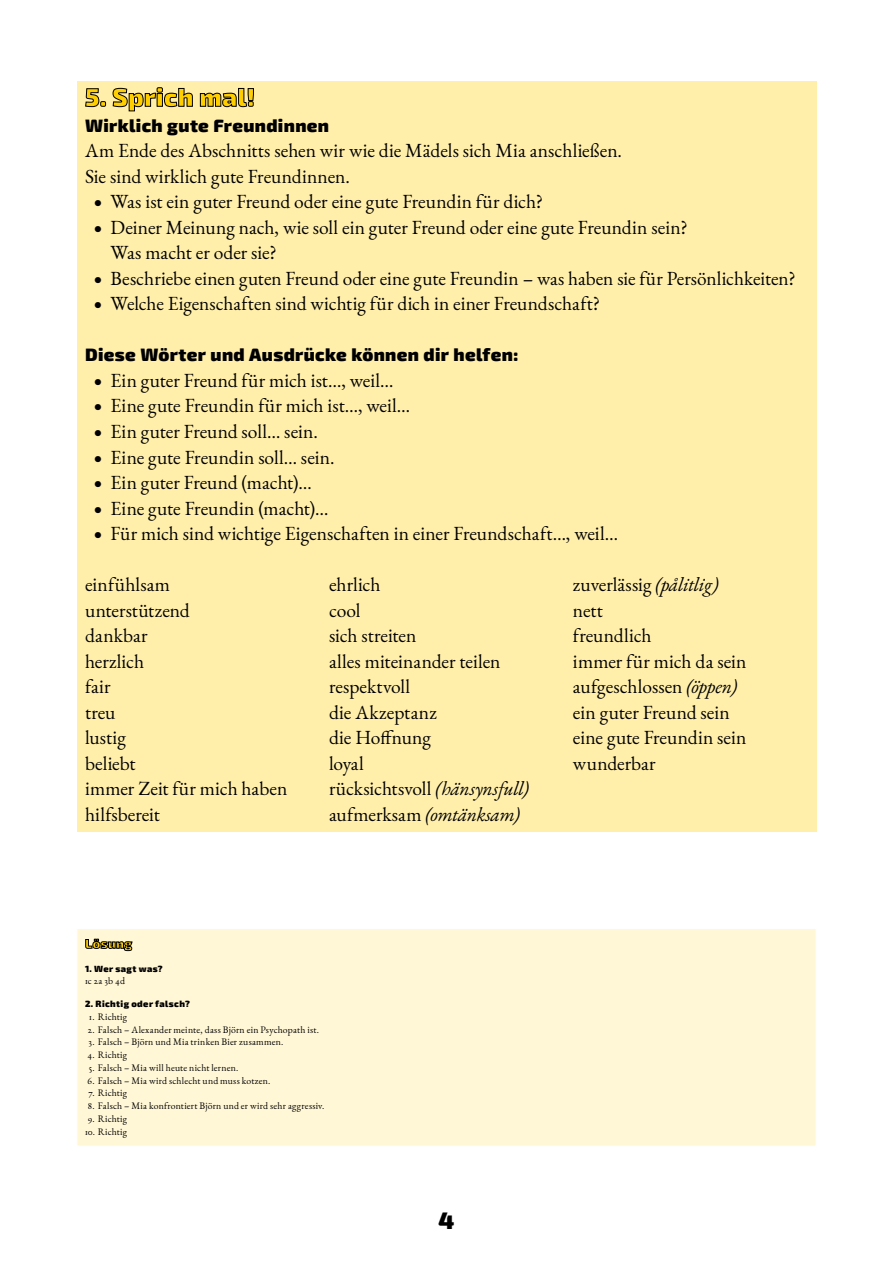
<style>
.page{position:relative;width:893px;height:1263px;background:#fff}
.page>*{position:absolute;margin:0;border:0;box-sizing:border-box;transform-origin:0 0}
.t1{font:900 25.5px "Exo 2";letter-spacing:.01em;color:#ffce00}
.t2{font:900 24px "Exo 2";color:#000}
.t3{font:19.5px/25.5px "EB Garamond";color:#000}
.t4{font:900 18px "Exo 2";letter-spacing:.02em;color:#000}
.t5{font:900 12.75px "Exo 2";letter-spacing:.025em;color:#ffce00}
.t6{font:9.75px "EB Garamond";letter-spacing:.02em;color:#000}
.t7{font:900 9px "Exo 2";letter-spacing:.045em;color:#000}
.s1{font-family:"Athelas";font-size:15px}
.s2{font-style:italic}
</style>
<div class="page">
<div style="left:77px;top:81px;width:739px;height:751px;background:#ffefab"></div>
<div style="left:77px;top:928px;width:739px;height:218px;background:#fff7d6;border:1px solid #fff"></div>
<svg style="left:85px;top:88px;width:21px;height:19px"></svg>
<svg style="left:113px;top:87px;width:80px;height:24px"></svg>
<svg style="left:200px;top:88px;width:54px;height:19px"></svg>
<svg style="left:85px;top:938px;width:48px;height:13px"></svg>
<h1 class="t1" style="left:85px;top:82px;width:171px">5. Sprich mal!</h1>
<p class="t4" style="left:85px;top:114px;width:246px">Wirklich gute Freundinnen</p>
<p class="t3" style="left:85px;top:138px;width:538px">Am Ende des Abschnitts sehen wir wie die Mädels sich Mia anschließen.<br>Sie sind wirklich gute Freundinnen.</p>
<p class="t3" style="left:94px;top:189px;width:451px"><span class="s1">○</span> Was ist ein guter Freund oder eine gute Freundin für dich?</p>
<p class="t3" style="left:111px;top:215px;width:579px;text-indent:-17px"><span class="s1">○</span> Deiner Meinung nach, wie soll ein guter Freund oder eine gute Freundin sein?<br>Was macht er oder sie?</p>
<p class="t3" style="left:94px;top:266px;width:704px"><span class="s1">○</span> Beschriebe einen guten Freund oder eine gute Freundin – was haben sie für Persönlichkeiten?</p>
<p class="t3" style="left:94px;top:291px;width:508px"><span class="s1">○</span> Welche Eigenschaften sind wichtig für dich in einer Freundschaft?</p>
<p class="t4" style="left:85px;top:344px;width:435px">Diese Wörter und Ausdrücke können dir helfen:</p>
<p class="t3" style="left:94px;top:368px;width:302px"><span class="s1">○</span> Ein guter Freund für mich ist…, weil…</p>
<p class="t3" style="left:94px;top:393px;width:318px"><span class="s1">○</span> Eine gute Freundin für mich ist…, weil…</p>
<p class="t3" style="left:94px;top:419px;width:226px"><span class="s1">○</span> Ein guter Freund soll… sein.</p>
<p class="t3" style="left:94px;top:444px;width:243px"><span class="s1">○</span> Eine gute Freundin soll… sein.</p>
<p class="t3" style="left:94px;top:470px;width:220px"><span class="s1">○</span> Ein guter Freund (macht)…</p>
<p class="t3" style="left:94px;top:495px;width:236px"><span class="s1">○</span> Eine gute Freundin (macht)…</p>
<p class="t3" style="left:94px;top:521px;width:526px"><span class="s1">○</span> Für mich sind wichtige Eigenschaften in einer Freundschaft…, weil…</p>
<p class="t3" style="left:85px;top:572px;width:204px">einfühlsam<br>unterstützend<br>dankbar<br>herzlich<br>fair<br>treu<br>lustig<br>beliebt<br>immer Zeit für mich haben hilfsbereit</p>
<p class="t3" style="left:329px;top:572px;width:201px">ehrlich<br>cool<br>sich streiten<br>alles miteinander teilen respektvoll<br>die Akzeptanz<br>die Hoffnung<br>loyal<br>rücksichtsvoll <span class="s2">(hänsynsfull) </span>aufmerksam <span class="s2">(omtänksam)</span></p>
<p class="t3" style="left:573px;top:572px;width:175px">zuverlässig <span class="s2">(pålitlig) </span>nett<br>freundlich<br>immer für mich da sein aufgeschlossen <span class="s2">(öppen) </span>ein guter Freund sein eine gute Freundin sein wunderbar</p>
<p class="t5" style="left:85px;top:936px;width:48px">Lösung</p>
<p class="t7" style="left:85px;top:963px;width:79px">1. Wer sagt was?</p>
<p class="t6" style="left:85px;top:974px;width:42px">1c 2a 3b 4d</p>
<p class="t7" style="left:85px;top:998px;width:106px">2. Richtig oder falsch?</p>
<p class="t6" style="left:89px;top:1010px;width:39px">1. Richtig</p>
<p class="t6" style="left:88px;top:1023px;width:233px">2. Falsch – Alexander meinte, dass Björn ein Psychopath ist.</p>
<p class="t6" style="left:88px;top:1036px;width:196px">3. Falsch – Björn und Mia trinken Bier zusammen.</p>
<p class="t6" style="left:87px;top:1048px;width:41px">4. Richtig</p>
<p class="t6" style="left:89px;top:1061px;width:151px">5. Falsch – Mia will heute nicht lernen.</p>
<p class="t6" style="left:88px;top:1074px;width:184px">6. Falsch – Mia wird schlecht und muss kotzen.</p>
<p class="t6" style="left:88px;top:1087px;width:40px">7. Richtig</p>
<p class="t6" style="left:88px;top:1099px;width:238px">8. Falsch – Mia konfrontiert Björn und er wird sehr aggressiv.</p>
<p class="t6" style="left:88px;top:1112px;width:41px">9. Richtig</p>
<p class="t6" style="left:85px;top:1125px;width:44px">10. Richtig</p>
<p class="t2" style="left:439px;top:1205px;width:17px">4</p>
</div>
